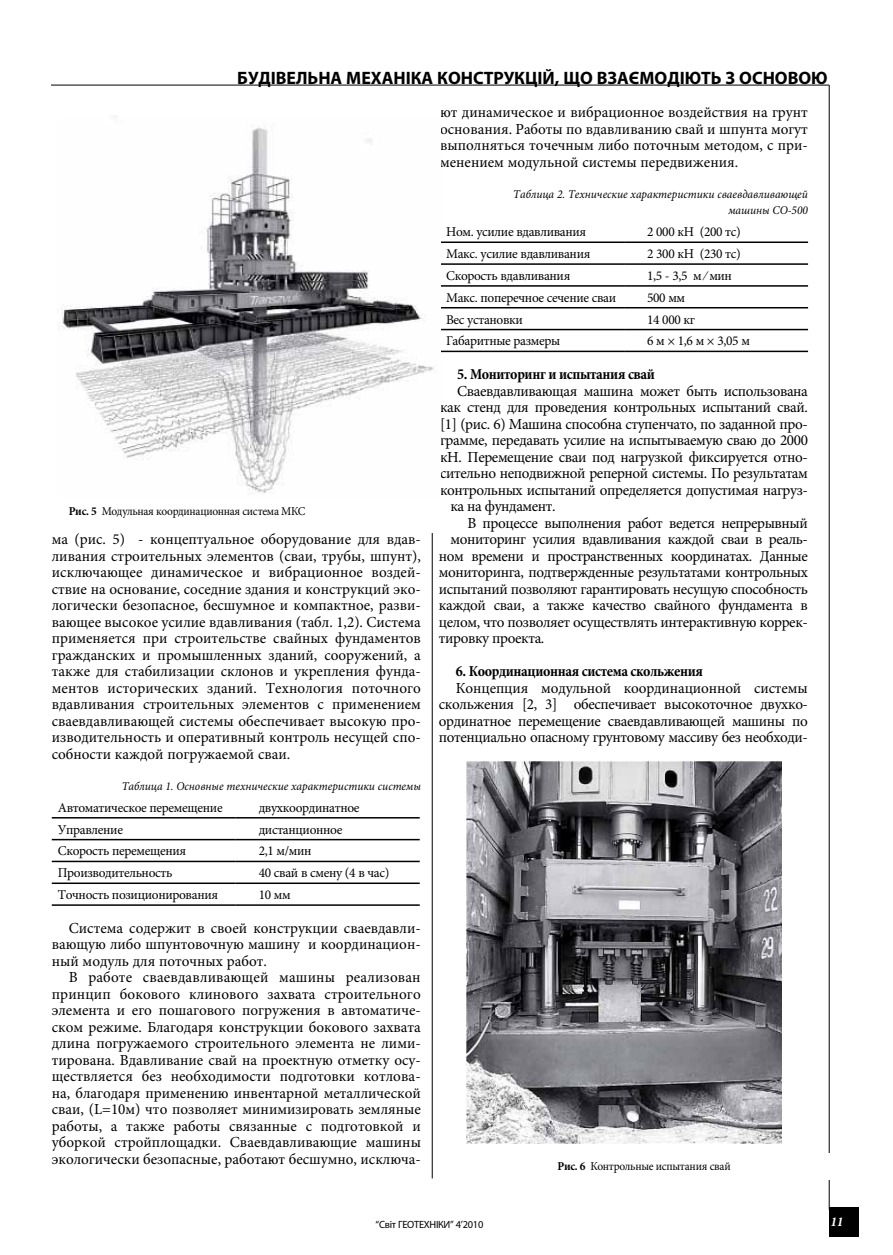
<style>
.page{position:relative;width:893px;height:1255px;background:#fff}
.page>*{position:absolute;margin:0;border:0;box-sizing:border-box;transform-origin:0 0}
.t1{font:700 18px "Myriad Pro";color:#000}
.t2{font:15.3px/16.5px "Minion Pro";letter-spacing:-.025em;color:#000;text-align:justify}
.t3{font:700 condensed 15.3px "Minion Pro";letter-spacing:-.025em;color:#000}
.t4{font:13.5px "Minion Pro";letter-spacing:-.025em;color:#000}
.t5{font:italic 700 13.5px "Minion Pro";color:#fff}
.t6{font:italic 12px/16.5px "Minion Pro";color:#000;text-align:right;scale:.95 1}
.t7{font:12px "Minion Pro";letter-spacing:-.025em;color:#000;scale:.95 1}
.t8{font:10.5px "Myriad Pro";letter-spacing:-.025em;color:#000}
.s1{font-weight:700}
</style>
<div class="page">
<div style="left:829px;top:1206px;width:30px;height:30px;background:#000"></div>
<hr style="left:51px;top:85px;width:778px;height:1px;background:#000">
<hr style="left:829px;top:85px;width:1px;height:1124px;background:#000">
<hr style="left:52px;top:817px;width:184px;height:1px;background:#000">
<hr style="left:236px;top:817px;width:184px;height:1px;background:#000">
<hr style="left:52px;top:838px;width:184px;height:2px;background:#000">
<hr style="left:236px;top:838px;width:184px;height:2px;background:#000">
<hr style="left:52px;top:860px;width:184px;height:2px;background:#000">
<hr style="left:236px;top:860px;width:184px;height:2px;background:#000">
<hr style="left:52px;top:882px;width:184px;height:2px;background:#000">
<hr style="left:236px;top:882px;width:184px;height:2px;background:#000">
<hr style="left:52px;top:904px;width:184px;height:1px;background:#000">
<hr style="left:236px;top:904px;width:184px;height:1px;background:#000">
<hr style="left:440px;top:241px;width:184px;height:2px;background:#000">
<hr style="left:624px;top:241px;width:184px;height:2px;background:#000">
<hr style="left:440px;top:263px;width:184px;height:2px;background:#000">
<hr style="left:624px;top:263px;width:184px;height:2px;background:#000">
<hr style="left:440px;top:285px;width:184px;height:2px;background:#000">
<hr style="left:624px;top:285px;width:184px;height:2px;background:#000">
<hr style="left:440px;top:307px;width:184px;height:1px;background:#000">
<hr style="left:624px;top:307px;width:184px;height:1px;background:#000">
<hr style="left:440px;top:329px;width:184px;height:1px;background:#000">
<hr style="left:624px;top:329px;width:184px;height:1px;background:#000">
<hr style="left:440px;top:350px;width:184px;height:2px;background:#000">
<hr style="left:624px;top:350px;width:184px;height:2px;background:#000">
<hr style="left:432px;top:106px;width:1px;height:1072px;background:#000">
<div style="left:51px;top:106px;width:389px;height:427px;background:#fff"></div>
<img style="left:57px;top:126px;width:377px;height:368px">
<img style="left:466px;top:761px;width:316px;height:382px">
<div style="left:441px;top:1152px;width:389px;height:27px;background:#fff"></div>
<p class="t1" style="left:237px;top:66px;width:592px">БУДІВЕЛЬНА МЕХАНІКА КОНСТРУКЦІЙ, ЩО ВЗАЄМОДІЮТЬ З ОСНОВОЮ</p>
<p class="t7" style="left:69px;top:503px;width:251px"><span class="s1">Рис. 5</span> Модульная координационная система МКС</p>
<p class="t2" style="left:52px;top:531px;width:371px">ма (рис. 5) - концептуальное оборудование для вдав&shy;ливания строительных элементов (сваи, трубы, шпунт), исключающее динамическое и вибрационное воздей&shy;ствие на основание, соседние здания и конструкций эко&shy;логически безопасное, бесшумное и компактное, разви&shy;вающее высокое усилие вдавливания (табл. 1,2). Система применяется при строительстве свайных фундаментов гражданских и промышленных зданий, сооружений, а также для стабилизации склонов и укрепления фунда&shy;ментов исторических зданий. Технология поточного вдавливания строительных элементов с применением сваевдавливающей системы обеспечивает высокую про&shy;изводительность и оперативный контроль несущей спо&shy;собности каждой погружаемой сваи.</p>
<p class="t6" style="left:122px;top:777px;width:316px">Таблица 1. Основные технические характеристики системы</p>
<p class="t4" style="left:58px;top:798px;width:166px">Автоматическое перемещение</p>
<p class="t4" style="left:259px;top:798px;width:102px">двухкоординатное</p>
<p class="t4" style="left:58px;top:820px;width:67px">Управление</p>
<p class="t4" style="left:259px;top:820px;width:85px">дистанционное</p>
<p class="t4" style="left:58px;top:842px;width:130px">Скорость перемещения</p>
<p class="t4" style="left:259px;top:842px;width:54px">2,1 м/мин</p>
<p class="t4" style="left:58px;top:863px;width:116px">Производительность</p>
<p class="t4" style="left:259px;top:863px;width:132px">40 свай в смену (4 в час)</p>
<p class="t4" style="left:58px;top:885px;width:162px">Точность позиционирования</p>
<p class="t4" style="left:259px;top:885px;width:33px">10 мм</p>
<p class="t2" style="left:52px;top:919px;width:371px;text-indent:17px">Система содержит в своей конструкции сваевдавли&shy;вающую либо шпунтовочную машину и координацион&shy;ный модуль для поточных работ.</p>
<p class="t2" style="left:52px;top:969px;width:371px;text-indent:17px">В работе сваевдавливающей машины реализован принцип бокового клинового захвата строительного элемента и его пошагового погружения в автоматиче&shy;ском режиме. Благодаря конструкции бокового захвата длина погружаемого строительного элемента не лими&shy;тирована. Вдавливание свай на проектную отметку осу&shy;ществляется без необходимости подготовки котлова&shy;на, благодаря применению инвентарной металлической сваи, (L=10м) что позволяет минимизировать земляные работы, а также работы связанные с подготовкой и уборкой стройплощадки. Сваевдавливающие машины экологически безопасные, работают бесшумно, исключа-</p>
<p class="t2" style="left:440px;top:104px;width:369px">ют динамическое и вибрационное воздействия на грунт основания. Работы по вдавливанию свай и шпунта могут выполняться точечным либо поточным методом, с при&shy;менением модульной системы передвижения.</p>
<p class="t6" style="left:513px;top:186px;width:312px">Таблица 2. Технические характеристики сваевдавливающей машины СО-500</p>
<p class="t4" style="left:446px;top:223px;width:142px">Ном. усилие вдавливания</p>
<p class="t4" style="left:647px;top:223px;width:95px">2 000 кН (200 тс)</p>
<p class="t4" style="left:446px;top:245px;width:146px">Макс. усилие вдавливания</p>
<p class="t4" style="left:647px;top:245px;width:95px">2 300 кН (230 тс)</p>
<p class="t4" style="left:446px;top:266px;width:126px">Скорость вдавливания</p>
<p class="t4" style="left:647px;top:266px;width:86px">1,5 - 3,5 м ⁄ мин</p>
<p class="t4" style="left:446px;top:288px;width:172px">Макс. поперечное сечение сваи</p>
<p class="t4" style="left:647px;top:288px;width:40px">500 мм</p>
<p class="t4" style="left:446px;top:310px;width:78px">Вес установки</p>
<p class="t4" style="left:647px;top:310px;width:49px">14 000 кг</p>
<p class="t4" style="left:446px;top:332px;width:116px">Габаритные размеры</p>
<p class="t4" style="left:647px;top:332px;width:104px">6 м × 1,6 м × 3,05 м</p>
<p class="t3" style="left:457px;top:364px;width:199px">5. Мониторинг и испытания свай</p>
<p class="t2" style="left:457px;top:382px;width:352px">Сваевдавливающая машина может быть использована</p>
<p class="t2" style="left:440px;top:399px;width:369px">как стенд для проведения контрольных испытаний свай.</p>
<p class="t2" style="left:440px;top:415px;width:369px">[1] (рис. 6) Машина способна ступенчато, по заданной про-</p>
<p class="t2" style="left:440px;top:432px;width:369px">грамме, передавать усилие на испытываемую сваю до 2000</p>
<p class="t2" style="left:440px;top:448px;width:369px">кН. Перемещение сваи под нагрузкой фиксируется отно-</p>
<p class="t2" style="left:440px;top:465px;width:369px">сительно неподвижной реперной системы. По результатам</p>
<p class="t2" style="left:440px;top:481px;width:369px">контрольных испытаний определяется допустимая нагруз-</p>
<p class="t2" style="left:450px;top:498px;width:107px">ка на фундамент.</p>
<p class="t2" style="left:467px;top:514px;width:342px">В процессе выполнения работ ведется непрерывный</p>
<p class="t2" style="left:450px;top:531px;width:359px">мониторинг усилия вдавливания каждой сваи в реаль-</p>
<p class="t2" style="left:439px;top:547px;width:371px">ном времени и пространственных координатах. Данные</p>
<p class="t2" style="left:439px;top:564px;width:371px">мониторинга, подтвержденные результатами контрольных</p>
<p class="t2" style="left:439px;top:580px;width:371px">испытаний позволяют гарантировать несущую способность</p>
<p class="t2" style="left:439px;top:597px;width:371px">каждой сваи, а также качество свайного фундамента в</p>
<p class="t2" style="left:439px;top:613px;width:371px">целом, что позволяет осуществлять интерактивную коррек-</p>
<p class="t2" style="left:439px;top:630px;width:107px">тировку проекта.</p>
<p class="t3" style="left:456px;top:660px;width:249px">6. Координационная система скольжения</p>
<p class="t2" style="left:439px;top:679px;width:371px;text-indent:17px">Концепция модульной координационной системы скольжения [2, 3] обеспечивает высокоточное двухко&shy;ординатное перемещение сваевдавливающей машины по потенциально опасному грунтовому массиву без необходи-</p>
<p class="t7" style="left:557px;top:1158px;width:184px"><span class="s1">Рис. 6</span> Контрольные испытания свай</p>
<p class="t8" style="left:376px;top:1218px;width:109px">“Світ ГЕОТЕХНІКИ” 4’2010</p>
<p class="t5" style="left:830px;top:1212px;width:14px">11</p>
</div>
